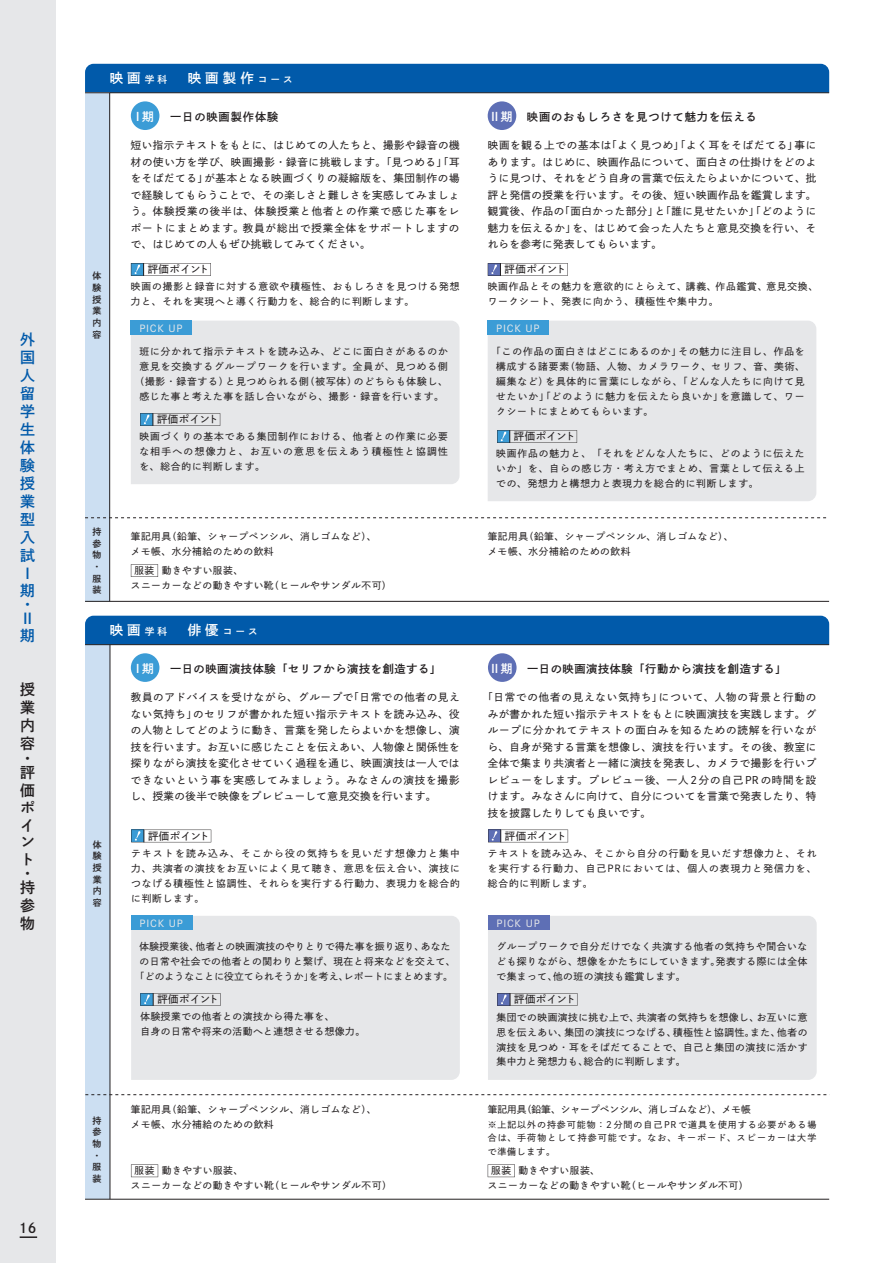
<style>
.page{position:relative;width:893px;height:1263px;background:#fff}
.page>*{position:absolute;margin:0;border:0;box-sizing:border-box;transform-origin:0 0}
.t1{font:15px/17.9px "DNP Shuei Go Gin Std B";color:#015aaa}
.t2{font:15px/18px "DNP Shuei Go Gin Std B";color:#231f20}
.t3{font:13.5px "DNP Shuei Go Gin Std B";letter-spacing:.3em;color:#fff}
.t4{font:13.5px "DNP Shuei Go Gin Std B";color:#231f20}
.t5{font:12px "DNP Shuei Go Gin Std B";letter-spacing:-.07em;color:#fff}
.t6{font:11.25px "DNP Shuei Go Gin Std B";letter-spacing:.05em;color:#231f20}
.t7{font:11.25px "DNP Shuei Go Gin Std B";letter-spacing:.08em;color:#231f20}
.t8{font:10.5px/16.5px "DNP Shuei Go Gin Std M";letter-spacing:.04em;color:#231f20;text-align:justify}
.t9{font:9.75px/15px "DNP Shuei Go Gin Std M";letter-spacing:.07em;color:#231f20;text-align:justify}
.t10{font:9.75px/15px "DNP Shuei Go Gin Std M";letter-spacing:.05em;color:#231f20}
.t11{font:9.75px/15px "DNP Shuei Go Gin Std M";letter-spacing:.095em;color:#231f20;text-align:center}
.t12{font:9.75px/15px "DNP Shuei Go Gin Std M";letter-spacing:.02em;color:#231f20;text-align:center}
.t13{font:9.75px/15px "DNP Shuei Go Gin Std M";letter-spacing:.09em;color:#231f20}
.t14{font:9.75px "DNP Shuei Go Gin Std M";color:#231f20}
.t15{font:9.75px "DNP Shuei Go Gin Std M";letter-spacing:.08em;color:#e6e7e9}
.t16{font:9px/13.5px "DNP Shuei Go Gin Std M";letter-spacing:.12em;color:#231f20;text-align:justify}
.t17{font:9px/11.7px "DNP Shuei Go Gin Std B";color:#231f20;text-align:justify}
.s1{font-size:9.75px}
</style>
<div class="page">
<div style="left:85px;top:64px;width:744px;height:28px;background:#015aaa"></div>
<div style="left:85px;top:616px;width:744px;height:28px;background:#015aaa"></div>
<div style="left:85px;top:1095px;width:25px;height:104px;background:#ccdff2"></div>
<div style="left:131px;top:916px;width:329px;height:164px;background:#e6e7e9"></div>
<div style="left:131px;top:916px;width:61px;height:14px;background:#3b9cd6"></div>
<div style="left:85px;top:645px;width:25px;height:449px;background:#ccdff2"></div>
<hr style="left:110px;top:645px;width:1px;height:554px;background:#231f20">
<div style="left:131px;top:653px;width:28px;height:29px;background:#3b9cd6;border-radius:50%"></div>
<div style="left:488px;top:653px;width:29px;height:29px;background:#5e6fb5;border-radius:50%"></div>
<svg style="left:140px;top:993px;width:81px;height:13px"></svg>
<div style="left:488px;top:916px;width:329px;height:164px;background:#e6e7e9"></div>
<div style="left:488px;top:916px;width:61px;height:14px;background:#5e6fb5"></div>
<svg style="left:497px;top:993px;width:80px;height:13px"></svg>
<svg style="left:85px;top:1094px;width:742px;height:1px"></svg>
<hr style="left:85px;top:1199px;width:744px;height:1px;background:#231f20">
<svg style="left:488px;top:830px;width:80px;height:12px"></svg>
<svg style="left:131px;top:830px;width:80px;height:12px"></svg>
<svg style="left:131px;top:1164px;width:27px;height:13px"></svg>
<svg style="left:488px;top:1164px;width:27px;height:13px"></svg>
<div style="left:131px;top:321px;width:329px;height:163px;background:#e6e7e9"></div>
<div style="left:131px;top:321px;width:61px;height:14px;background:#3b9cd6"></div>
<div style="left:85px;top:93px;width:25px;height:425px;background:#ccdff2"></div>
<div style="left:85px;top:518px;width:25px;height:83px;background:#ccdff2"></div>
<hr style="left:85px;top:92px;width:744px;height:1px;background:#231f20">
<hr style="left:85px;top:644px;width:744px;height:1px;background:#231f20">
<svg style="left:85px;top:517px;width:742px;height:1px"></svg>
<hr style="left:85px;top:601px;width:744px;height:1px;background:#231f20">
<hr style="left:109px;top:93px;width:1px;height:508px;background:#231f20">
<div style="left:131px;top:101px;width:28px;height:29px;background:#3b9cd6;border-radius:50%"></div>
<div style="left:488px;top:101px;width:28px;height:29px;background:#5e6fb5;border-radius:50%"></div>
<svg style="left:131px;top:263px;width:80px;height:13px"></svg>
<svg style="left:140px;top:413px;width:80px;height:13px"></svg>
<div style="left:488px;top:321px;width:328px;height:180px;background:#e6e7e9"></div>
<div style="left:488px;top:321px;width:61px;height:14px;background:#3b9cd6"></div>
<svg style="left:497px;top:430px;width:80px;height:13px"></svg>
<svg style="left:488px;top:263px;width:80px;height:13px"></svg>
<svg style="left:131px;top:564px;width:27px;height:13px"></svg>
<div style="left:0;top:0;width:55px;height:1263px;background:#e6e7e9"></div>
<svg style="left:20px;top:1236px;width:17px;height:2px"></svg>
<h1 class="t1" style="left:20px;top:330px;width:16px">外国人留学生体験授業型入試<br>Ⅰ期</h1>
<h1 class="t1" style="left:20px;top:598px;width:12px;line-height:13.6px">・<br>Ⅱ</h1>
<h1 class="t1" style="left:20px;top:627px;width:15px">期</h1>
<h1 class="t2" style="left:20px;top:680px;width:16px;text-align:justify">授業内容</h1>
<h1 class="t2" style="left:20px;top:751px;width:16px;line-height:14.2px">・評</h1>
<h1 class="t2" style="left:20px;top:781px;width:16px;line-height:17.2px">価ポイント</h1>
<h1 class="t2" style="left:20px;top:866px;width:16px;line-height:14.2px">・持</h1>
<h1 class="t2" style="left:20px;top:896px;width:16px">参物</h1>
<p class="t4" style="left:19px;top:1219px;width:19px">16</p>
<p class="t17" style="left:92px;top:270px;width:10px">体験授業内容</p>
<p class="t3" style="left:110px;top:69px;width:185px">映画<span class="s1">学科</span>　映画製作<span class="s1">コース</span></p>
<p class="t5" style="left:132px;top:108px;width:24px">Ⅰ期</p>
<p class="t5" style="left:489px;top:108px;width:25px">Ⅱ期</p>
<p class="t8" style="left:488px;top:137px;width:330px">映画を観る上での基本は「よく見つめ」「よく耳をそばだてる」事にあります。はじめに、映画作品について、面白さの仕掛けをどのように見つけ、それをどう自身の言葉で伝えたらよいかについて、批評と発信の授業を行います。その後、短い映画作品を鑑賞します。観賞後、作品の「面白かった部分」と「誰に見せたいか」「どのように魅力を伝えるか」を、はじめて会った人たちと意見交換を行い、それらを参考に発表してもらいます。</p>
<p class="t7" style="left:170px;top:109px;width:110px">一日の映画製作体験</p>
<p class="t7" style="left:527px;top:109px;width:231px">映画のおもしろさを見つけて魅力を伝える</p>
<p class="t8" style="left:131px;top:137px;width:330px">短い指示テキストをもとに、はじめての人たちと、撮影や録音の機材の使い方を学び、映画撮影・録音に挑戦します。「見つめる」「耳をそばだてる」が基本となる映画づくりの凝縮版を、集団制作の場で経験してもらうことで、その楽しさと難しさを実感してみましょう。体験授業の後半は、体験授業と他者との作業で感じた事をレポートにまとめます。教員が総出で授業全体をサポートしますので、はじめての人もぜひ挑戦してみてください。</p>
<p class="t8" style="left:148px;top:261px;width:63px">評価ポイント</p>
<p class="t13" style="left:131px;top:279px;width:330px">映画の撮影と録音に対する意欲や積極性、おもしろさを見つける発想力と、それを実現へと導く行動力を、総合的に判断します。</p>
<p class="t15" style="left:139px;top:321px;width:45px">PICK UP</p>
<p class="t11" style="left:134px;top:343px;width:315px">班に分かれて指示テキストを読み込み、どこに面白さがあるのか意見を交換するグループワークを行います。全員が、見つめる側（撮影・録音する）と見つめられる側（被写体）のどちらも体験し、感じた事と考えた事を話し合いながら、撮影・録音を行います。</p>
<p class="t9" style="left:139px;top:429px;width:310px">映画づくりの基本である集団制作における、他者との作業に必要な相手への想像力と、お互いの意思を伝えあう積極性と協調性を、総合的に判断します。</p>
<p class="t8" style="left:157px;top:411px;width:63px">評価ポイント</p>
<p class="t8" style="left:505px;top:261px;width:63px">評価ポイント</p>
<p class="t9" style="left:488px;top:279px;width:332px">映画作品とその魅力を意欲的にとらえて、講義、作品鑑賞、意見交換、ワークシート、発表に向かう、積極性や集中力。</p>
<p class="t15" style="left:496px;top:321px;width:45px">PICK UP</p>
<p class="t9" style="left:496px;top:343px;width:310px;text-indent:-5px">「この作品の面白さはどこにあるのか」その魅力に注目し、作品を構成する諸要素（物語、人物、カメラワーク、セリフ、音、美術、編集など）を具体的に言葉にしながら、「どんな人たちに向けて見せたいか」「どのように魅力を伝えたら良いか」を意識して、ワークシートにまとめてもらいます。</p>
<p class="t9" style="left:496px;top:446px;width:310px">映画作品の魅力と、「それをどんな人たちに、どのように伝えたいか」を、自らの感じ方・考え方でまとめ、言葉として伝える上での、発想力と構想力と表現力を総合的に判断します。</p>
<p class="t8" style="left:514px;top:428px;width:63px">評価ポイント</p>
<p class="t17" style="left:92px;top:525px;width:10px;text-align:left">持参物・服装</p>
<p class="t10" style="left:131px;top:528px;width:247px">筆記用具（鉛筆、シャープペンシル、消しゴムなど）、メモ帳、水分補給のための飲料</p>
<p class="t10" style="left:488px;top:528px;width:247px">筆記用具（鉛筆、シャープペンシル、消しゴムなど）、メモ帳、水分補給のための飲料</p>
<p class="t10" style="left:131px;top:563px;width:262px;text-indent:3px">服装 動きやすい服装、<br>スニーカーなどの動きやすい靴（ヒールやサンダル不可）</p>
<p class="t17" style="left:93px;top:838px;width:10px">体験授業内容</p>
<p class="t3" style="left:110px;top:621px;width:150px">映画<span class="s1">学科</span>　俳優<span class="s1">コース</span></p>
<p class="t5" style="left:132px;top:660px;width:24px">Ⅰ期</p>
<p class="t5" style="left:489px;top:660px;width:25px">Ⅱ期</p>
<p class="t8" style="left:488px;top:689px;width:330px;text-indent:-5px">「日常での他者の見えない気持ち」について、人物の背景と行動のみが書かれた短い指示テキストをもとに映画演技を実践します。グループに分かれてテキストの面白みを知るための読解を行いながら、自身が発する言葉を想像し、演技を行います。その後、教室に全体で集まり共演者と一緒に演技を発表し、カメラで撮影を行いプレビューをします。プレビュー後、一人2分の自己PRの時間を設けます。みなさんに向けて、自分についてを言葉で発表したり、特技を披露したりしても良いです。</p>
<p class="t6" style="left:170px;top:661px;width:273px">一日の映画演技体験「セリフから演技を創造する」</p>
<p class="t6" style="left:527px;top:661px;width:261px">一日の映画演技体験「行動から演技を創造する」</p>
<p class="t8" style="left:131px;top:689px;width:330px">教員のアドバイスを受けながら、グループで「日常での他者の見えない気持ち」のセリフが書かれた短い指示テキストを読み込み、役の人物としてどのように動き、言葉を発したらよいかを想像し、演技を行います。お互いに感じたことを伝えあい、人物像と関係性を探りながら演技を変化させていく過程を通じ、映画演技は一人ではできないという事を実感してみましょう。みなさんの演技を撮影し、授業の後半で映像をプレビューして意見交換を行います。</p>
<p class="t8" style="left:148px;top:827px;width:63px">評価ポイント</p>
<p class="t9" style="left:131px;top:846px;width:330px">テキストを読み込み、そこから役の気持ちを見いだす想像力と集中力、共演者の演技をお互いによく見て聴き、意思を伝え合い、演技につなげる積極性と協調性、それらを実行する行動力、表現力を総合的に判断します。</p>
<p class="t8" style="left:505px;top:827px;width:63px">評価ポイント</p>
<p class="t9" style="left:488px;top:846px;width:330px">テキストを読み込み、そこから自分の行動を見いだす想像力と、それを実行する行動力、自己PRにおいては、個人の表現力と発信力を、総合的に判断します。</p>
<p class="t15" style="left:140px;top:916px;width:45px">PICK UP</p>
<p class="t15" style="left:496px;top:916px;width:45px">PICK UP</p>
<p class="t12" style="left:135px;top:938px;width:322px">体験授業後、他者との映画演技のやりとりで得た事を振り返り、あなたの日常や社会での他者との関わりと繋げ、現在と将来などを交えて、「どのようなことに役立てられそうか」を考え、レポートにまとめます。</p>
<p class="t8" style="left:157px;top:991px;width:63px">評価ポイント</p>
<p class="t10" style="left:140px;top:1009px;width:226px">体験授業での他者との演技から得た事を、<br>自身の日常や将来の活動へと連想させる想像力。</p>
<p class="t9" style="left:496px;top:938px;width:312px">グループワークで自分だけでなく共演する他者の気持ちや間合いなども探りながら、想像をかたちにしていきます。発表する際には全体で集まって、他の班の演技も鑑賞します。</p>
<p class="t9" style="left:496px;top:1009px;width:312px">集団での映画演技に挑む上で、共演者の気持ちを想像し、お互いに意思を伝えあい、集団の演技につなげる、積極性と協調性。また、他者の演技を見つめ・耳をそばだてることで、自己と集団の演技に活かす集中力と発想力も、総合的に判断します。</p>
<p class="t8" style="left:514px;top:991px;width:63px">評価ポイント</p>
<p class="t17" style="left:92px;top:1114px;width:10px;text-align:left">持参物・服装</p>
<p class="t10" style="left:131px;top:1102px;width:247px">筆記用具（鉛筆、シャープペンシル、消しゴムなど）、メモ帳、水分補給のための飲料</p>
<p class="t14" style="left:488px;top:1103px;width:265px">筆記用具（鉛筆、シャープペンシル、消しゴムなど）、メモ帳</p>
<p class="t16" style="left:488px;top:1117px;width:330px">※上記以外の持参可能物：2分間の自己PRで道具を使用する必要がある場合は、手荷物として持参可能です。なお、キーボード、スピーカーは大学で準備します。</p>
<p class="t10" style="left:131px;top:1163px;width:262px;text-indent:3px">服装 動きやすい服装、<br>スニーカーなどの動きやすい靴（ヒールやサンダル不可）</p>
<p class="t10" style="left:488px;top:1163px;width:262px;text-indent:3px">服装 動きやすい服装、<br>スニーカーなどの動きやすい靴（ヒールやサンダル不可）</p>
</div>
